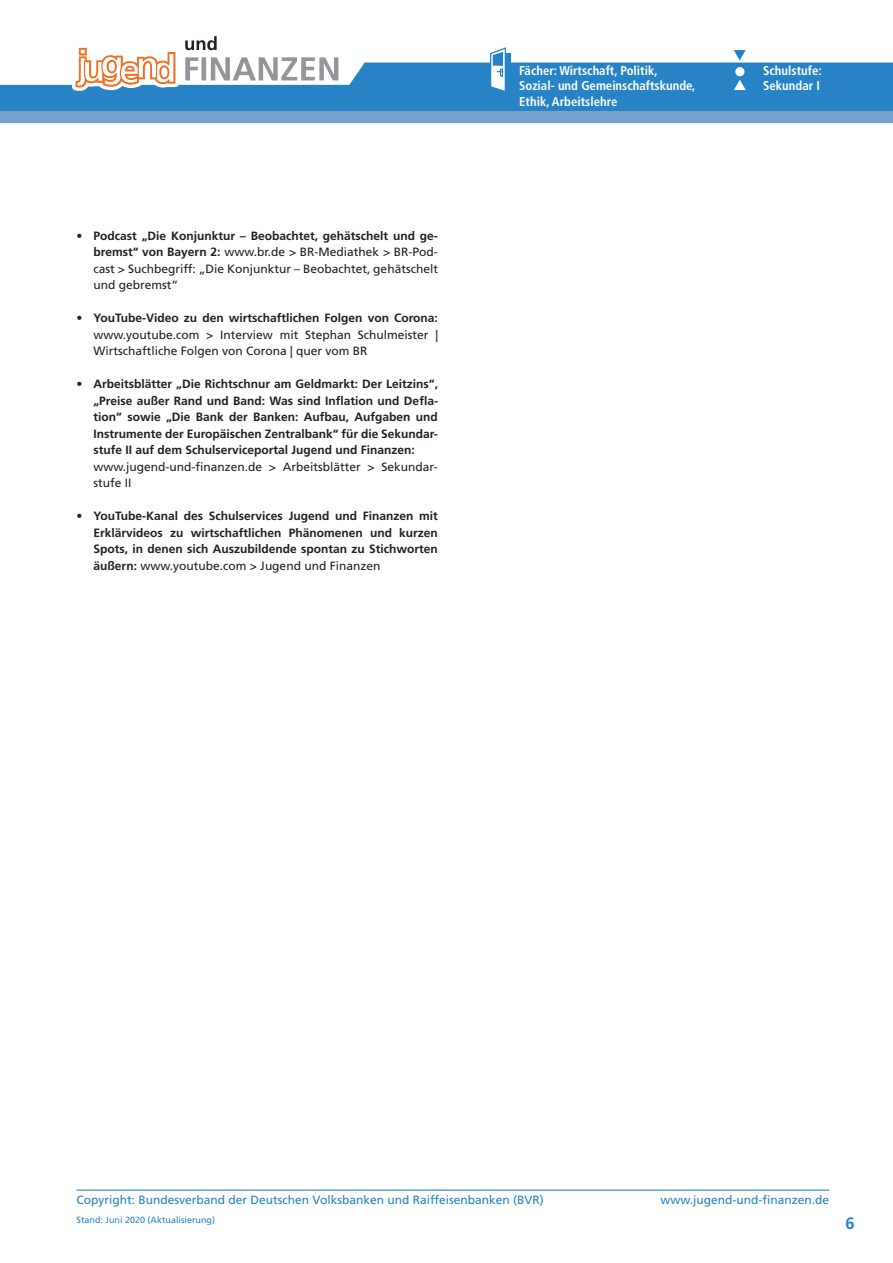
<style>
.page{position:relative;width:893px;height:1263px;background:#fff}
.page>*{position:absolute;margin:0;border:0;box-sizing:border-box;transform-origin:0 0}
.t1{font:700 16.5px "Frutiger LT Std";color:#2783c5}
.t2{font:700 condensed 12.75px/15.3px "Frutiger LT Std";color:#fff}
.Aufzählung{font:700 12px/16.5px "Frutiger LT Std";color:#231f20;text-align:justify}
.Aufzählung-2{font:12px/16.5px "Frutiger LT Std";color:#231f20;text-align:justify}
.t3{font:12px "Frutiger LT Std";color:#2783c5}
.t4{font:9px "Frutiger LT Std";color:#2783c5}
.s1{font-weight:700}
.s2{font-weight:400}
</style>
<div class="page">
<svg style="left:0;top:63px;width:893px;height:48px;background:#378cc9"></svg>
<div style="left:491px;top:53px;width:19px;height:35px;background:#2382c8"></div>
<svg style="left:489px;top:47px;width:18px;height:46px"></svg>
<hr style="left:77px;top:1189px;width:752px;height:2px;background:#2783c5">
<div style="left:735px;top:65px;width:9px;height:9px;background:#2382c8;border-radius:50%"></div>
<svg style="left:734px;top:50px;width:12px;height:10px"></svg>
<div style="left:735px;top:67px;width:9px;height:9px;background:#fff;border-radius:50%"></div>
<svg style="left:734px;top:77px;width:12px;height:13px"></svg>
<div style="left:0;top:111px;width:893px;height:12px;background:#77a0cf"></div>
<svg style="left:185px;top:57px;width:153px;height:23px"></svg>
<svg style="left:72px;top:47px;width:107px;height:44px"></svg>
<svg style="left:185px;top:36px;width:32px;height:14px"></svg>
<p class="Aufzählung-2" style="left:94px;top:227px;width:346px;text-indent:-17px">• <span class="s1">Podcast „Die Konjunktur – Beobachtet, gehätschelt und ge&shy;bremst“ von Bayern 2:</span> www.br.de &gt; BR-Mediathek &gt; BR-Pod&shy;cast &gt; Suchbegriff: „Die Konjunktur – Beobachtet, gehätschelt und gebremst“</p>
<p class="Aufzählung-2" style="left:94px;top:310px;width:346px;text-indent:-17px"><span class="s1">• YouTube-Video zu den wirtschaftlichen Folgen von Corona: </span>www.youtube.com &gt; Interview mit Stephan Schulmeister | Wirtschaftliche Folgen von Corona | quer vom BR</p>
<p class="Aufzählung" style="left:94px;top:376px;width:346px;text-indent:-17px"><span class="s2">•</span> Arbeitsblätter „Die Richtschnur am Geldmarkt: Der Leitzins“, „Preise außer Rand und Band: Was sind Inflation und Defla&shy;tion“ sowie „Die Bank der Banken: Aufbau, Aufgaben und Instrumente der Europäischen Zentralbank“ für die Sekundar&shy;stufe II auf dem Schulserviceportal Jugend und Finanzen:</p>
<p class="Aufzählung-2" style="left:94px;top:458px;width:346px">www.jugend-und-finanzen.de &gt; Arbeitsblätter &gt; Sekundar&shy;stufe II</p>
<p class="Aufzählung" style="left:94px;top:508px;width:346px;text-indent:-17px"><span class="s2">•</span> YouTube-Kanal des Schulservices Jugend und Finanzen mit Erklärvideos zu wirtschaftlichen Phänomenen und kurzen Spots, in denen sich Auszubildende spontan zu Stichworten äußern: <span class="s2">www.youtube.com &gt; Jugend und Finanzen</span></p>
<p class="t2" style="left:519px;top:63px;width:178px">Fächer: Wirtschaft, Politik,<br>Sozial- und Gemeinschaftskunde,<br>Ethik, Arbeitslehre</p>
<p class="t2" style="left:763px;top:63px;width:60px">Schulstufe:<br>Sekundar I</p>
<p class="t3" style="left:77px;top:1193px;width:469px">Copyright: Bundesverband der Deutschen Volksbanken und Raiffeisenbanken (BVR)</p>
<p class="t4" style="left:77px;top:1215px;width:140px">Stand: Juni 2020 (Aktualisierung)</p>
<p class="t3" style="left:660px;top:1193px;width:170px">www.jugend-und-finanzen.de</p>
<h1 class="t1" style="left:845px;top:1213px;width:11px">6</h1>
</div>
